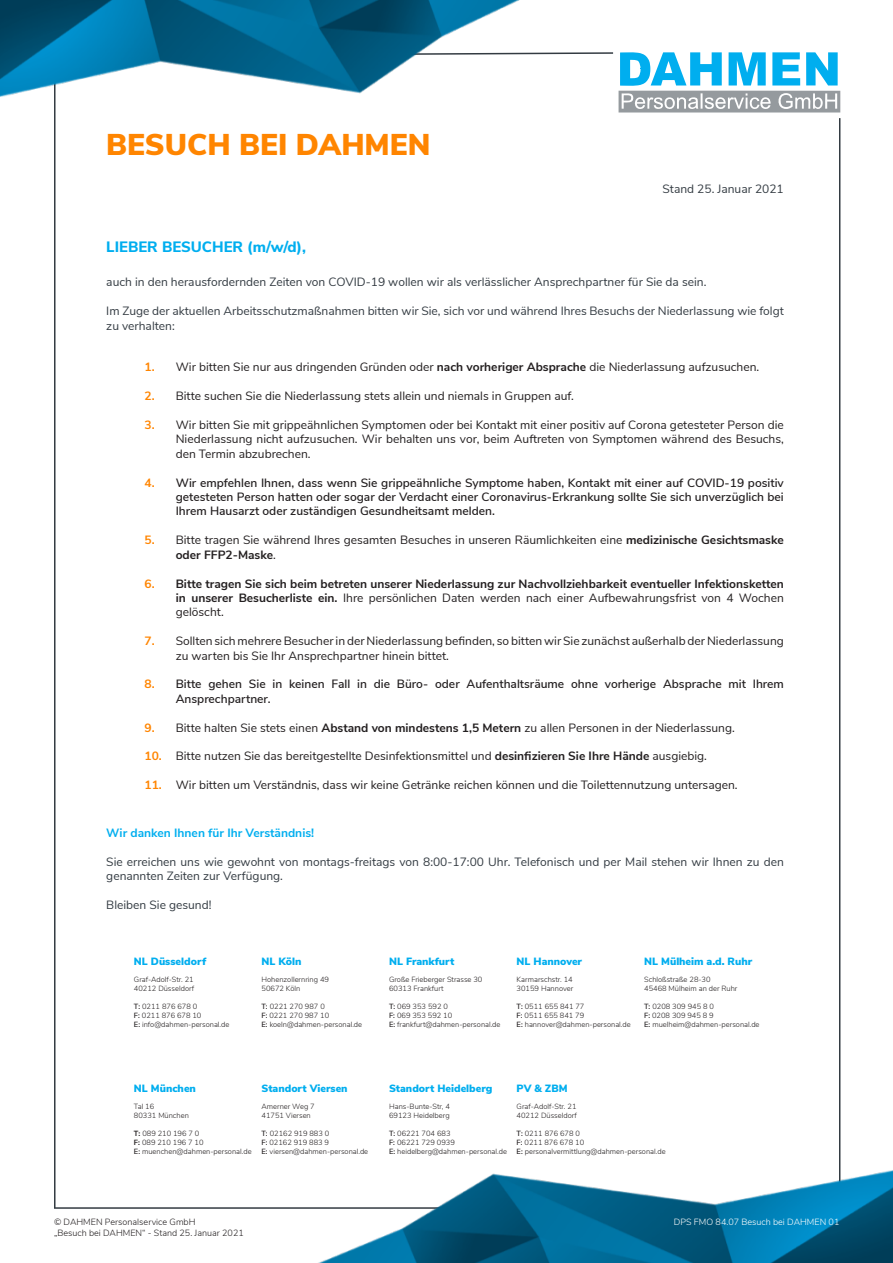
<style>
.page{position:relative;width:893px;height:1263px;background:#fff}
.page>*{position:absolute;margin:0;border:0;box-sizing:border-box;transform-origin:0 0}
.t1{font:900 30px "Nunito Sans";color:#ff8500}
.t2{font:800 15px "Nunito Sans";color:#00aeef}
.t3{font:12px/14.4px "Nunito Sans";color:#231f20}
.t4{font:12px/14.4px "Nunito Sans";color:#333b42}
.t5{font:600 12px/14.4px "Nunito Sans";color:#231f20;text-align:justify}
.t6{font:700 12px/14.4px "Nunito Sans";color:#231f20;text-align:justify}
.t7{font:700 12px "Nunito Sans";color:#00aeef}
.t8{font:700 12px "Nunito Sans";color:#ff8500}
.t9{font:900 10.5px "Nunito Sans";color:#00aeef}
.t10{font:300 9px "Nunito Sans";color:#231f20}
.t11{font:300 9px "Nunito Sans";color:#fff}
.t12{font:300 7.5px "Nunito Sans";color:#231f20}
.s1{font-weight:700}
.s2{font-weight:400}
.s3{font-weight:600}
</style>
<div class="page">
<hr style="left:54px;top:52px;width:2px;height:1156px;background:#333b42">
<hr style="left:54px;top:1207px;width:786px;height:2px;background:#333b42">
<hr style="left:839px;top:118px;width:1px;height:1091px;background:#333b42">
<img style="left:260px;top:1157px;width:633px;height:106px">
<svg style="left:530px;top:52px;width:310px;height:60px"></svg>
<img style="left:0;top:0;width:530px;height:106px">
<p class="t1" style="left:106px;top:123px;width:326px">BESUCH BEI DAHMEN</p>
<p class="t4" style="left:663px;top:181px;width:123px">Stand 25. Januar 2021</p>
<p class="t2" style="left:106px;top:236px;width:201px">LIEBER BESUCHER (m/w/d),</p>
<p class="t4" style="left:106px;top:274px;width:602px">auch in den herausfordernden Zeiten von COVID-19 wollen wir als verlässlicher Ansprechpartner für Sie da sein.</p>
<p class="t4" style="left:106px;top:303px;width:679px">Im Zuge der aktuellen Arbeitsschutzmaßnahmen bitten wir Sie, sich vor und während Ihres Besuchs der Niederlassung wie folgt zu verhalten:</p>
<p class="t3" style="left:176px;top:359px;width:585px">Wir bitten Sie nur aus dringenden Gründen oder <span class="s1">nach vorheriger Absprache</span> die Niederlassung aufzusuchen.</p>
<p class="t3" style="left:176px;top:388px;width:400px">Bitte suchen Sie die Niederlassung stets allein und niemals in Gruppen auf.</p>
<p class="t3" style="left:176px;top:417px;width:610px;text-align:justify">Wir bitten Sie mit grippeähnlichen Symptomen oder bei Kontakt mit einer positiv auf Corona getesteter Person die Niederlassung nicht aufzusuchen. Wir behalten uns vor, beim Auftreten von Symptomen während des Besuchs, den Termin abzubrechen.</p>
<p class="t5" style="left:176px;top:475px;width:610px">Wir empfehlen Ihnen, dass wenn Sie grippeähnliche Symptome haben, Kontakt mit einer auf COVID-19 positiv getesteten Person hatten oder sogar der Verdacht einer Coronavirus-Erkrankung sollte Sie sich unverzüglich bei Ihrem Hausarzt oder zuständigen Gesundheitsamt melden.</p>
<p class="t3" style="left:176px;top:532px;width:610px">Bitte tragen Sie während Ihres gesamten Besuches in unseren Räumlichkeiten eine <span class="s1">medizinische Gesichtsmaske oder FFP2-Maske</span>.</p>
<p class="t6" style="left:176px;top:575px;width:610px">Bitte tragen Sie sich beim betreten unserer Niederlassung zur Nachvollziehbarkeit eventueller Infektionsketten in unserer Besucherliste ein. <span class="s2">Ihre persönlichen Daten werden nach einer Aufbewahrungsfrist von 4 Wochen gelöscht.</span></p>
<p class="t3" style="left:176px;top:633px;width:610px">Sollten sich mehrere Besucher in der Niederlassung befinden, so bitten wir Sie zunächst außerhalb der Niederlassung zu warten bis Sie Ihr Ansprechpartner hinein bittet.</p>
<p class="t5" style="left:176px;top:676px;width:610px">Bitte gehen Sie in keinen Fall in die Büro- oder Aufenthaltsräume ohne vorherige Absprache mit Ihrem<br>Ansprechpartner.</p>
<p class="t3" style="left:176px;top:719px;width:561px">Bitte halten Sie stets einen <span class="s1">Abstand von mindestens 1,5 Metern</span> zu allen Personen in der Niederlassung.</p>
<p class="t3" style="left:176px;top:748px;width:533px">Bitte nutzen Sie das bereitgestellte Desinfektionsmittel und <span class="s1">desinfizieren Sie Ihre Hände</span> ausgiebig.</p>
<p class="t3" style="left:176px;top:777px;width:563px">Wir bitten um Verständnis, dass wir keine Getränke reichen können und die Toilettennutzung untersagen.</p>
<p class="t8" style="left:145px;top:358px;width:12px">1.</p>
<p class="t8" style="left:145px;top:387px;width:12px">2.</p>
<p class="t8" style="left:145px;top:416px;width:12px">3.</p>
<p class="t8" style="left:145px;top:474px;width:12px">4.</p>
<p class="t8" style="left:145px;top:531px;width:12px">5.</p>
<p class="t8" style="left:145px;top:574px;width:12px">6.</p>
<p class="t8" style="left:145px;top:632px;width:12px">7.</p>
<p class="t8" style="left:145px;top:675px;width:12px">8.</p>
<p class="t8" style="left:145px;top:718px;width:12px">9.</p>
<p class="t8" style="left:145px;top:747px;width:19px">10.</p>
<p class="t8" style="left:145px;top:776px;width:19px">11.</p>
<p class="t7" style="left:106px;top:824px;width:209px">Wir danken Ihnen für Ihr Verständnis!</p>
<p class="t4" style="left:106px;top:854px;width:679px">Sie erreichen uns wie gewohnt von montags-freitags von 8:00-17:00 Uhr. Telefonisch und per Mail stehen wir Ihnen zu den genannten Zeiten zur Verfügung.</p>
<p class="t4" style="left:106px;top:897px;width:107px">Bleiben Sie gesund!</p>
<p class="t9" style="left:134px;top:954px;width:74px">NL Düsseldorf</p>
<p class="t12" style="left:134px;top:974px;width:61px">Graf-Adolf-Str. 21</p>
<p class="t12" style="left:134px;top:983px;width:62px">40212 Düsseldorf</p>
<p class="t12" style="left:134px;top:1001px;width:65px"><span class="s3">T:</span> 0211 876 678 0</p>
<p class="t12" style="left:134px;top:1010px;width:69px"><span class="s3">F:</span> 0211 876 678 10</p>
<p class="t12" style="left:134px;top:1019px;width:97px"><span class="s3">E:</span> info@dahmen-personal.de</p>
<p class="t9" style="left:261px;top:954px;width:41px">NL Köln</p>
<p class="t12" style="left:261px;top:974px;width:69px">Hohenzollernring 49</p>
<p class="t12" style="left:261px;top:983px;width:40px">50672 Köln</p>
<p class="t12" style="left:261px;top:1001px;width:65px"><span class="s3">T:</span> 0221 270 987 0</p>
<p class="t12" style="left:261px;top:1010px;width:69px"><span class="s3">F:</span> 0221 270 987 10</p>
<p class="t12" style="left:261px;top:1019px;width:102px"><span class="s3">E:</span> koeln@dahmen-personal.de</p>
<p class="t9" style="left:389px;top:954px;width:67px">NL Frankfurt</p>
<p class="t12" style="left:389px;top:974px;width:95px">Große Frieberger Strasse 30</p>
<p class="t12" style="left:389px;top:983px;width:56px">60313 Frankfurt</p>
<p class="t12" style="left:389px;top:1001px;width:60px"><span class="s3">T:</span> 069 353 592 0</p>
<p class="t12" style="left:389px;top:1010px;width:65px"><span class="s3">F:</span> 069 353 592 10</p>
<p class="t12" style="left:389px;top:1019px;width:113px"><span class="s3">E:</span> frankfurt@dahmen-personal.de</p>
<p class="t9" style="left:517px;top:954px;width:67px">NL Hannover</p>
<p class="t12" style="left:517px;top:974px;width:58px">Karmarschstr. 14</p>
<p class="t12" style="left:517px;top:983px;width:58px">30159 Hannover</p>
<p class="t12" style="left:517px;top:1001px;width:69px"><span class="s3">T:</span> 0511 655 841 77</p>
<p class="t12" style="left:517px;top:1010px;width:69px"><span class="s3">F:</span> 0511 655 841 79</p>
<p class="t12" style="left:517px;top:1019px;width:116px"><span class="s3">E:</span> hannover@dahmen-personal.de</p>
<p class="t9" style="left:644px;top:954px;width:109px">NL Mülheim a.d. Ruhr</p>
<p class="t12" style="left:644px;top:974px;width:68px">Schloßstraße 28-30</p>
<p class="t12" style="left:644px;top:983px;width:95px">45468 Mülheim an der Ruhr</p>
<p class="t12" style="left:644px;top:1001px;width:71px"><span class="s3">T:</span> 0208 309 945 8 0</p>
<p class="t12" style="left:644px;top:1010px;width:71px"><span class="s3">F:</span> 0208 309 945 8 9</p>
<p class="t12" style="left:644px;top:1019px;width:117px"><span class="s3">E:</span> muelheim@dahmen-personal.de</p>
<p class="t9" style="left:134px;top:1080px;width:64px">NL München</p>
<p class="t12" style="left:134px;top:1101px;width:22px">Tal 16</p>
<p class="t12" style="left:134px;top:1110px;width:56px">80331 München</p>
<p class="t12" style="left:134px;top:1128px;width:67px"><span class="s1">T:</span> 089 210 196 7 0</p>
<p class="t12" style="left:134px;top:1137px;width:71px"><span class="s1">F:</span> 089 210 196 7 10</p>
<p class="t12" style="left:134px;top:1146px;width:119px"><span class="s3">E:</span> muenchen@dahmen-personal.de</p>
<p class="t9" style="left:261px;top:1080px;width:88px">Standort Viersen</p>
<p class="t12" style="left:261px;top:1101px;width:55px">Amerner Weg 7</p>
<p class="t12" style="left:261px;top:1110px;width:51px">41751 Viersen</p>
<p class="t12" style="left:261px;top:1128px;width:69px"><span class="s3">T:</span> 02162 919 883 0</p>
<p class="t12" style="left:261px;top:1137px;width:69px"><span class="s3">F:</span> 02162 919 883 9</p>
<p class="t12" style="left:261px;top:1146px;width:108px"><span class="s3">E:</span> viersen@dahmen-personal.de</p>
<p class="t9" style="left:389px;top:1080px;width:105px">Standort Heidelberg</p>
<p class="t12" style="left:389px;top:1101px;width:62px">Hans-Bunte-Str, 4</p>
<p class="t12" style="left:389px;top:1110px;width:62px">69123 Heidelberg</p>
<p class="t12" style="left:389px;top:1128px;width:63px"><span class="s3">T:</span> 06221 704 683</p>
<p class="t12" style="left:389px;top:1137px;width:67px"><span class="s3">F:</span> 06221 729 0939</p>
<p class="t12" style="left:389px;top:1146px;width:119px"><span class="s3">E:</span> heidelberg@dahmen-personal.de</p>
<p class="t9" style="left:517px;top:1080px;width:52px">PV &amp; ZBM</p>
<p class="t12" style="left:517px;top:1101px;width:61px">Graf-Adolf-Str. 21</p>
<p class="t12" style="left:517px;top:1110px;width:62px">40212 Düsseldorf</p>
<p class="t12" style="left:517px;top:1128px;width:65px"><span class="s3">T:</span> 0211 876 678 0</p>
<p class="t12" style="left:517px;top:1137px;width:69px"><span class="s3">F:</span> 0211 876 678 10</p>
<p class="t12" style="left:517px;top:1146px;width:150px"><span class="s3">E:</span> personalvermittlung@dahmen-personal.de</p>
<p class="t10" style="left:54px;top:1215px;width:143px">© DAHMEN Personalservice GmbH</p>
<p class="t10" style="left:54px;top:1226px;width:191px">„Besuch bei DAHMEN“ - Stand 25. Januar 2021</p>
<p class="t11" style="left:674px;top:1215px;width:167px">DPS FMO 84.07 Besuch bei DAHMEN 01</p>
</div>
